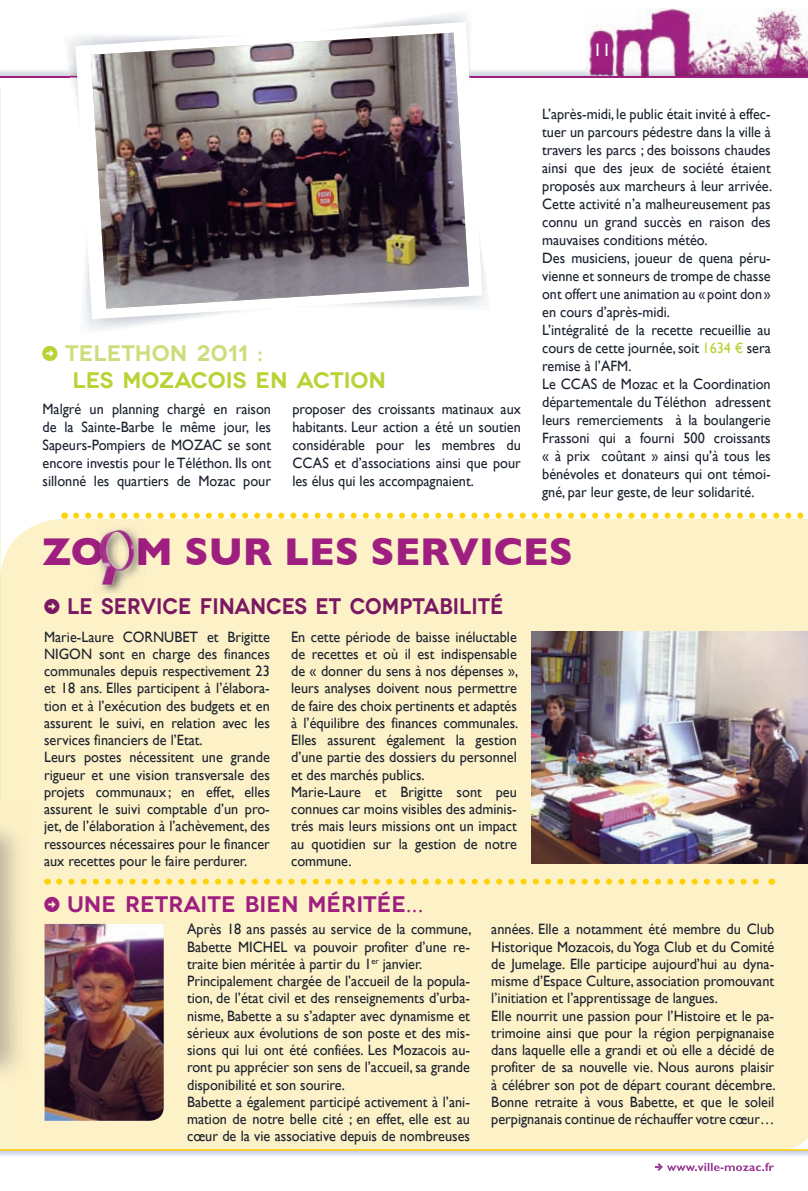
<style>
.page{position:relative;width:808px;height:1191px;background:#fff}
.page>*{position:absolute;margin:0;border:0;box-sizing:border-box;transform-origin:0 0}
.t1{font:700 39.45px "Gill Sans";color:#9f1f80}
.t2{font:600 22.5px/27px "Novecentowide";color:#b7d334}
.t3{font:600 22.5px "Novecentowide";color:#7a1862;scale:.92 1}
.t4{font:600 22.5px "Novecentowide";color:#9f1f80}
.t5{font:18px "Gill Sans";color:#fff}
.t6{font:15px/17.2px "Gill Sans";color:#1b222f;scale:.95 1}
.s1{font-family:"Iconic Stroke";font-weight:400}
.s2{color:#ccde7b}
.s3{color:#b7d334}
</style>
<div class="page">
<img style="left:586px;top:8px;width:222px;height:68px">
<hr style="left:0;top:76px;width:808px;height:1px;background:#9f1f80">
<div style="left:0;top:518px;width:808px;height:631px;background:#fdf1c7"></div>
<svg style="left:59px;top:878px;width:706px;height:6px;background:#fde582"></svg>
<img style="left:531px;top:631px;width:277px;height:232px">
<img style="left:94px;top:525px;width:52px;height:68px">
<img style="left:94px;top:593px;width:52px;height:3px">
<img style="left:94px;top:538px;width:5px;height:27px">
<img style="left:138px;top:538px;width:8px;height:27px">
<img style="left:99px;top:530px;width:36px;height:54px">
<img style="left:45px;top:924px;width:119px;height:196px">
<img style="left:0;top:1150px;width:808px;height:18px">
<img style="left:667px;top:1162px;width:107px;height:9px">
<svg style="left:655px;top:1163px;width:13px;height:8px"></svg>
<hr style="left:0;top:1149px;width:808px;height:1px;background:#fdd208">
<svg style="left:0;top:87px;width:1px;height:716px"></svg>
<img style="left:0;top:803px;width:30px;height:278px">
<svg style="left:0;top:811px;width:1px;height:242px"></svg>
<svg style="left:76px;top:512px;width:728px;height:6px"></svg>
<img style="left:70px;top:77px;width:421px;height:253px">
<img style="left:61px;top:11px;width:411px;height:65px">
<svg style="left:75px;top:22px;width:407px;height:297px"></svg>
<img style="left:91px;top:33px;width:378px;height:275px">
<h2 class="t2" style="left:73px;top:340px;width:315px;text-indent:-30px"><span class="s1">$</span> <span class="s2">TELETHON 2011 :<br></span>LES MOZACOIS EN ACTION</h2>
<p class="t6" style="left:43px;top:400px;width:242px;line-height:18px;text-align:justify">Malgré un planning chargé en raison de la Sainte-Barbe le même jour, les Sapeurs-Pompiers de MOZAC se sont encore investis pour le Téléthon. Ils ont sillonné les quartiers de Mozac pour</p>
<p class="t6" style="left:292px;top:400px;width:242px;line-height:18px;text-align:justify">proposer des croissants matinaux aux habitants. Leur action a été un soutien considérable pour les membres du CCAS et d’associations ainsi que pour les élus qui les accompagnaient.</p>
<p class="t5" style="left:593px;top:39px;width:19px">11</p>
<p class="t6" style="left:542px;top:105px;width:244px;line-height:18px">L’après-midi, le public était invité à effec&shy;tuer un parcours pédestre dans la ville à travers les parcs ; des boissons chaudes ainsi que des jeux de société étaient proposés aux marcheurs à leur arrivée.<br>Cette activité n’a malheureusement pas connu un grand succès en raison des mauvaises conditions météo.<br>Des musiciens, joueur de quena péru&shy;vienne et sonneurs de trompe de chasse ont offert une animation au « point don » en cours d’après-midi.<br>L’intégralité de la recette recueillie au cours de cette journée, soit <span class="s3">1634 €</span> sera remise à l’AFM.<br>Le CCAS de Mozac et la Coordination départementale du Téléthon adressent leurs remerciements à la boulangerie Frassoni qui a fourni 500 croissants « à prix coûtant » ainsi qu’à tous les bénévoles et donateurs qui ont témoi&shy;gné, par leur geste, de leur solidarité.</p>
<h1 class="t1" style="left:42px;top:528px;width:532px">ZO M SUR LES SERVICES</h1>
<h2 class="t3" style="left:45px;top:593px;width:501px"><span class="s1">$</span> LE SERVICE FINANCES ET COMPTABILITÉ</h2>
<p class="t6" style="left:44px;top:627px;width:239px">Marie-Laure CORNUBET et Brigitte NIGON sont en charge des finances communales depuis respectivement 23 et 18 ans. Elles participent à l’élabora&shy;tion et à l’exécution des budgets et en assurent le suivi, en relation avec les services financiers de l’Etat.<br>Leurs postes nécessitent une grande rigueur et une vision transversale des projets communaux ; en effet, elles assurent le suivi comptable d’un pro&shy;jet, de l’élaboration à l’achèvement, des ressources nécessaires pour le financer aux recettes pour le faire perdurer.</p>
<p class="t6" style="left:291px;top:627px;width:241px">En cette période de baisse inéluctable de recettes et où il est indispensable de « donner du sens à nos dépenses », leurs analyses doivent nous permettre de faire des choix pertinents et adaptés à l’équilibre des finances communales.<br>Elles assurent également la gestion d’une partie des dossiers du personnel et des marchés publics.<br>Marie-Laure et Brigitte sont peu connues car moins visibles des adminis&shy;trés mais leurs missions ont un impact au quotidien sur la gestion de notre commune.</p>
<h2 class="t4" style="left:45px;top:890px;width:380px"><span class="s1">$</span> UNE RETRAITE BIEN MÉRITÉE…</h2>
<p class="t6" style="left:187px;top:920px;width:301px">Après 18 ans passés au service de la commune, Babette MICHEL va pouvoir profiter d’une re&shy;traite bien méritée à partir du 1<sup>er</sup> janvier.<br>Principalement chargée de l’accueil de la popula&shy;tion, de l’état civil et des renseignements d’urba&shy;nisme, Babette a su s’adapter avec dynamisme et sérieux aux évolutions de son poste et des mis&shy;sions qui lui ont été confiées. Les Mozacois au&shy;ront pu apprécier son sens de l’accueil, sa grande disponibilité et son sourire.<br>Babette a également participé activement à l’ani&shy;mation de notre belle cité ; en effet, elle est au cœur de la vie associative depuis de nombreuses</p>
<p class="t6" style="left:491px;top:920px;width:301px">années. Elle a notamment été membre du Club Historique Mozacois, du Yoga Club et du Comité de Jumelage. Elle participe aujourd’hui au dyna&shy;misme d’Espace Culture, association promouvant l’initiation et l’apprentissage de langues.<br>Elle nourrit une passion pour l’Histoire et le pa&shy;trimoine ainsi que pour la région perpignanaise dans laquelle elle a grandi et où elle a décidé de profiter de sa nouvelle vie. Nous aurons plaisir à célébrer son pot de départ courant décembre.<br>Bonne retraite à vous Babette, et que le soleil perpignanais continue de réchauffer votre cœur…</p>
</div>
